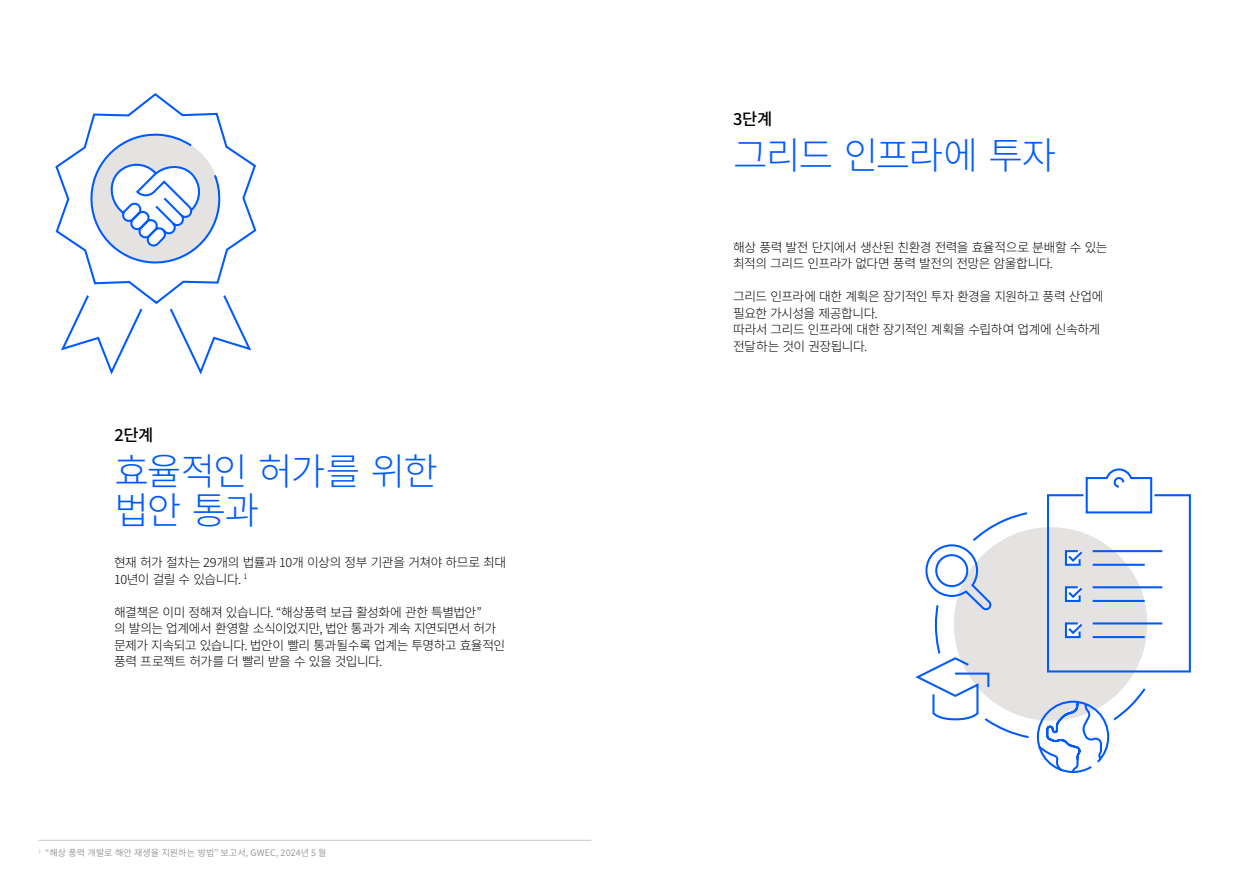
<style>
.page{position:relative;width:1246px;height:893px;background:#fff}
.page>*{position:absolute;margin:0;border:0;box-sizing:border-box;transform-origin:0 0}
.t1{font:300 37.5px/39px "Source Han Sans KR";letter-spacing:-.045em;color:#005aff}
.t2{font:500 16.5px "Source Han Sans KR";letter-spacing:-.02em;color:#000}
.t3{font:300 12.75px/16.5px "Source Han Sans KR";letter-spacing:-.04em;color:#000}
.t4{font:9px "Source Han Sans KR";letter-spacing:.01em;color:#959290}
</style>
<div class="page">
<hr style="left:38px;top:840px;width:553px;height:1px;background:#ccc8c7">
<svg style="left:55px;top:93px;width:202px;height:282px"></svg>
<svg style="left:90px;top:133px;width:130px;height:131px"></svg>
<svg style="left:915px;top:468px;width:276px;height:305px"></svg>
<div style="left:935px;top:554px;width:33px;height:33px;border:2px solid #005aff;border-radius:50%"></div>
<p class="t2" style="left:114px;top:426px;width:40px">2단계</p>
<h1 class="t1" style="left:114px;top:452px;width:325px">효율적인 허가를 위한 법안 통과</h1>
<p class="t3" style="left:114px;top:554px;width:394px">현재 허가 절차는 29개의 법률과 10개 이상의 정부 기관을 거쳐야 하므로 최대<br>10년이 걸릴 수 있습니다. <sup>1</sup></p>
<p class="t3" style="left:114px;top:604px;width:393px">해결책은 이미 정해져 있습니다. “해상풍력 보급 활성화에 관한 특별법안”<br>의 발의는 업계에서 환영할 소식이었지만, 법안 통과가 계속 지연되면서 허가 문제가 지속되고 있습니다. 법안이 빨리 통과될수록 업계는 투명하고 효율적인 풍력 프로젝트 허가를 더 빨리 받을 수 있을 것입니다.</p>
<p class="t4" style="left:38px;top:848px;width:290px"><sup>1</sup> “해상 풍력 개발로 해안 재생을 지원하는 방법” 보고서, GWEC, 2024년 5 월</p>
<p class="t2" style="left:733px;top:109px;width:41px">3단계</p>
<h1 class="t1" style="left:733px;top:136px;width:325px">그리드 인프라에 투자</h1>
<p class="t3" style="left:733px;top:239px;width:376px">해상 풍력 발전 단지에서 생산된 친환경 전력을 효율적으로 분배할 수 있는 최적의 그리드 인프라가 없다면 풍력 발전의 전망은 암울합니다.</p>
<p class="t3" style="left:733px;top:289px;width:372px">그리드 인프라에 대한 계획은 장기적인 투자 환경을 지원하고 풍력 산업에 필요한 가시성을 제공합니다.<br>따라서 그리드 인프라에 대한 장기적인 계획을 수립하여 업계에 신속하게 전달하는 것이 권장됩니다.</p>
</div>
